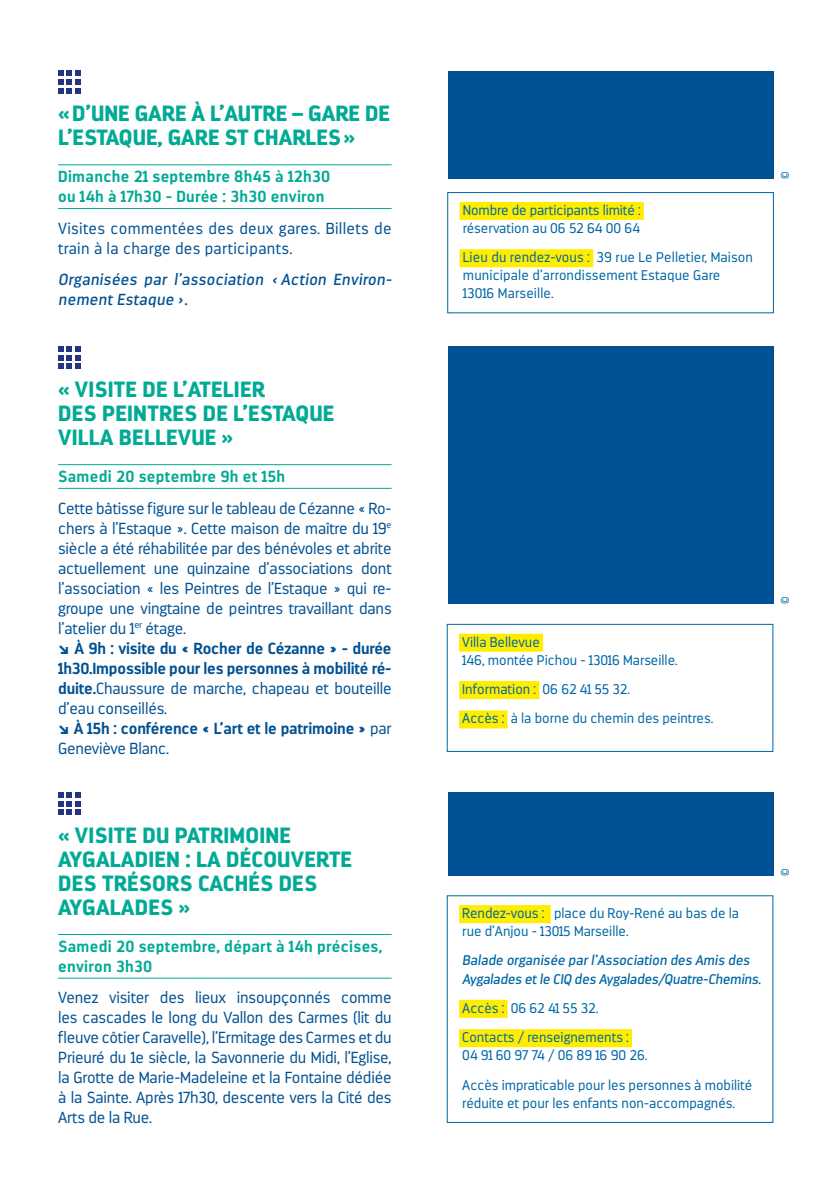
<style>
.page{position:relative;width:840px;height:1191px;background:#fff}
.page>*{position:absolute;margin:0;border:0;box-sizing:border-box;transform-origin:0 0}
.t1{font:900 22px/24px "Darwin";letter-spacing:.01em;color:#00aa95}
.t2{font:300 16px/20px "Darwin";letter-spacing:-.01em;color:#005193}
.t3{font:700 16px/20px "Darwin";letter-spacing:.02em;color:#00aa95}
.t4{font:300 16px/20px "Darwin";letter-spacing:.02em;color:#005193}
.t5{font:italic 16px/20px "Darwin";letter-spacing:.02em;color:#005193}
.t6{font:300 14px/18px "Darwin";color:#0067a5}
.t7{font:italic 14px/18px "Darwin";letter-spacing:-.01em;color:#0067a5}
.t8{font:300 11px "Darwin";color:#0067a5}
.s1{font-family:"Maax";font-weight:700}
.s2{font-weight:700}
</style>
<div class="page">
<svg style="left:58px;top:71px;width:22px;height:22px"></svg>
<hr style="left:58px;top:164px;width:333px;height:1px;background:#00aa95">
<hr style="left:58px;top:208px;width:333px;height:1px;background:#00aa95">
<div style="left:459px;top:202px;width:184px;height:18px;background:#ffed00"></div>
<div style="left:459px;top:249px;width:134px;height:18px;background:#ffed00"></div>
<div style="left:447px;top:192px;width:326px;height:121px;border:1px solid #0067a5"></div>
<svg style="left:58px;top:347px;width:22px;height:22px"></svg>
<hr style="left:58px;top:464px;width:333px;height:1px;background:#00aa95">
<hr style="left:58px;top:488px;width:333px;height:1px;background:#00aa95">
<div style="left:459px;top:633px;width:83px;height:18px;background:#ffed00"></div>
<div style="left:459px;top:681px;width:80px;height:18px;background:#ffed00"></div>
<div style="left:459px;top:710px;width:48px;height:18px;background:#ffed00"></div>
<div style="left:446px;top:624px;width:327px;height:128px;border:1px solid #0067a5"></div>
<svg style="left:58px;top:792px;width:22px;height:22px"></svg>
<hr style="left:58px;top:934px;width:333px;height:1px;background:#00aa95">
<hr style="left:58px;top:977px;width:333px;height:1px;background:#00aa95">
<div style="left:459px;top:905px;width:91px;height:18px;background:#ffed00"></div>
<div style="left:459px;top:999px;width:48px;height:18px;background:#ffed00"></div>
<div style="left:459px;top:1029px;width:172px;height:18px;background:#ffed00"></div>
<div style="left:447px;top:71px;width:326px;height:108px;background:#005193"></div>
<div style="left:447px;top:347px;width:326px;height:257px;background:#005193"></div>
<div style="left:447px;top:792px;width:326px;height:84px;background:#005193"></div>
<h1 class="t1" style="left:58px;top:102px;width:333px">« D’UNE GARE À L’AUTRE – GARE DE<br>L’ESTAQUE, GARE ST CHARLES»</h1>
<p class="t3" style="left:58px;top:167px;width:273px">Dimanche 21 septembre 8h45 à 12h30 ou 14h à 17h30 - Durée : 3h30 environ</p>
<p class="t4" style="left:58px;top:218px;width:335px">Visites commentées des deux gares. Billets de train à la charge des participants.</p>
<p class="t5" style="left:58px;top:269px;width:335px">Organisées par l’association « Action Environ&shy;nement Estaque ».</p>
<h1 class="t1" style="left:58px;top:377px;width:277px">« VISITE DE L’ATELIER<br>DES PEINTRES DE L’ESTAQUE<br>VILLA BELLEVUE »</h1>
<p class="t3" style="left:58px;top:466px;width:228px">Samedi 20 septembre 9h et 15h</p>
<p class="t2" style="left:58px;top:498px;width:335px">Cette bâtisse figure sur le tableau de Cézanne « Ro&shy;chers à l’Estaque ». Cette maison de maître du 19<sup>e </sup>siècle a été réhabilitée par des bénévoles et abrite actuellement une quinzaine d’associations dont l’association « les Peintres de l’Estaque » qui re&shy;groupe une vingtaine de peintres travaillant dans l’atelier du 1<sup>er</sup> étage.<br><span class="s1">↘</span> <span class="s2">À 9h : visite du « Rocher de Cézanne » - durée 1h30.Impossible pour les personnes à mobilité ré&shy;duite.</span>Chaussure de marche, chapeau et bouteille d’eau conseillés.<br><span class="s1">↘</span> <span class="s2">À 15h : conférence « L’art et le patrimoine »</span> par Geneviève Blanc.</p>
<h1 class="t1" style="left:58px;top:823px;width:295px">« VISITE DU PATRIMOINE<br>AYGALADIEN : LA DÉCOUVERTE<br>DES TRÉSORS CACHÉS DES<br>AYGALADES »</h1>
<p class="t3" style="left:58px;top:936px;width:325px">Samedi 20 septembre, départ à 14h précises, environ 3h30</p>
<p class="t2" style="left:58px;top:988px;width:335px;text-align:justify">Venez visiter des lieux insoupçonnés comme les cascades le long du Vallon des Carmes (lit du fleuve côtier Caravelle), l’Ermitage des Carmes et du Prieuré du 1e siècle, la Savonnerie du Midi, l’Eglise, la Grotte de Marie-Madeleine et la Fontaine dédiée à la Sainte. Après 17h30, descente vers la Cité des Arts de la Rue.</p>
<p class="t6" style="left:462px;top:201px;width:179px">Nombre de participants limité : réservation au 06 52 64 00 64</p>
<p class="t6" style="left:462px;top:248px;width:291px">Lieu du rendez-vous : 39 rue Le Pelletier, Maison municipale d’arrondissement Estaque Gare<br>13016 Marseille.</p>
<p class="t8" style="left:778px;top:179px;width:9px;rotate:-90deg">©</p>
<p class="t6" style="left:462px;top:633px;width:217px">Villa Bellevue<br>146, montée Pichou - 13016 Marseille.</p>
<p class="t6" style="left:462px;top:674px;width:252px;line-height:29.4px">Information : 06 62 41 55 32.<br>Accès : à la borne du chemin des peintres.</p>
<p class="t8" style="left:778px;top:604px;width:9px;rotate:-90deg">©</p>
<p class="t6" style="left:462px;top:904px;width:278px">Rendez-vous : place du Roy-René au bas de la rue d’Anjou - 13015 Marseille.</p>
<p class="t7" style="left:462px;top:951px;width:300px">Balade organisée par l’Association des Amis des<br>Aygalades et le CIQ des Aygalades/Quatre-Chemins.</p>
<p class="t6" style="left:462px;top:993px;width:168px;line-height:29.4px">Accès : 06 62 41 55 32.<br>Contacts / renseignements :</p>
<p class="t6" style="left:462px;top:1040px;width:291px;line-height:29.4px">04 91 60 97 74 / 06 89 16 90 26.<br>Accès impraticable pour les personnes à mobilité</p>
<p class="t6" style="left:462px;top:1093px;width:274px">réduite et pour les enfants non-accompagnés.</p>
<p class="t8" style="left:778px;top:876px;width:9px;rotate:-90deg">©</p>
</div>
